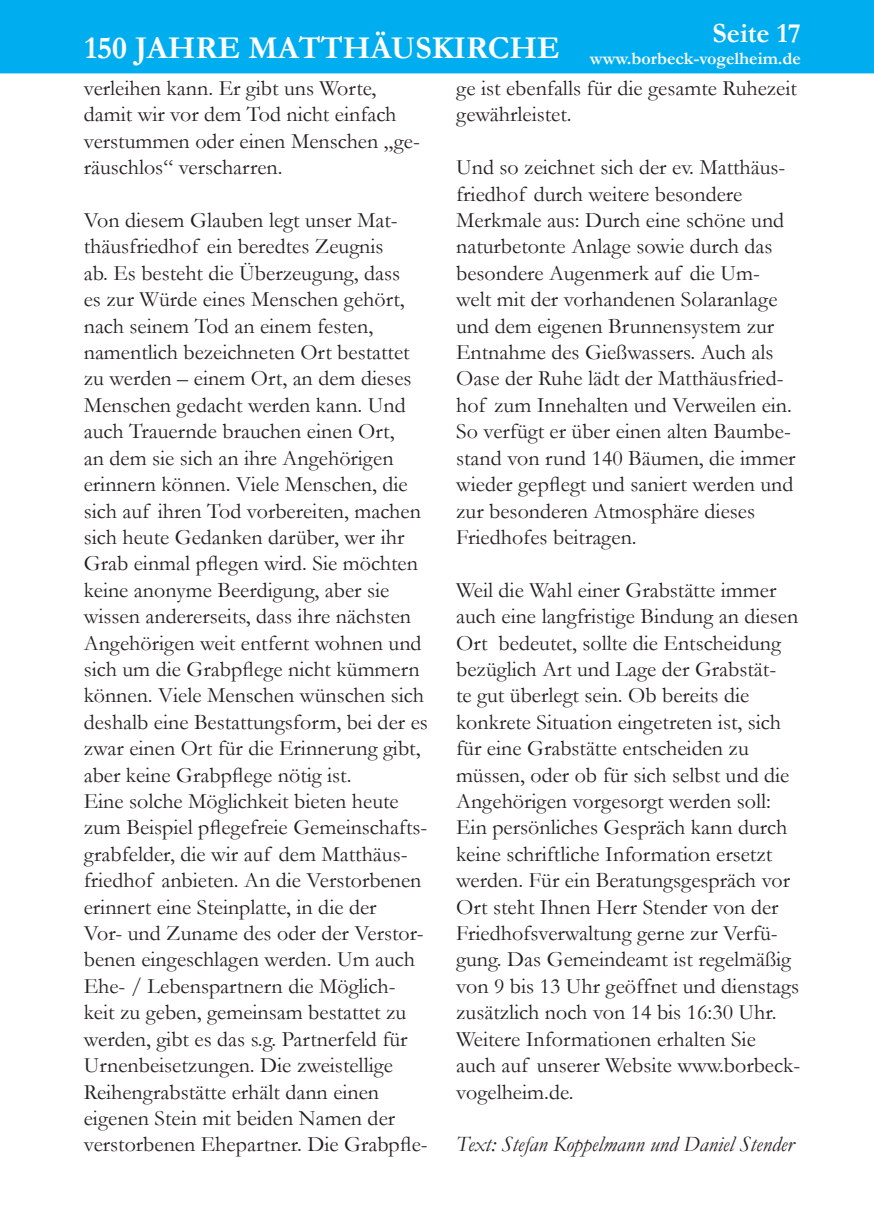
<style>
.page{position:relative;width:874px;height:1225px;background:#fff}
.page>*{position:absolute;margin:0;border:0;box-sizing:border-box;transform-origin:0 0}
.t1{font:700 28px "Garamond";color:#fff}
.t2{font:22px/26.4px "Garamond";color:#231f20}
.t3{font:italic 22px "Garamond";color:#231f20}
.t4{font:700 18px "Garamond";color:#fff}
</style>
<div class="page">
<div style="left:0;top:0;width:873px;height:73px;background:#00aeef"></div>
<p class="t1" style="left:712px;top:14px;width:90px">Seite 17</p>
<p class="t4" style="left:84px;top:46px;width:717px"><sup>150</sup> <sup>JAHRE</sup> <sup>MATTHÄUSKIRCHE</sup> www.borbeck-vogelheim.de</p>
<p class="t2" style="left:84px;top:74px;width:337px">verleihen kann. Er gibt uns Worte, damit wir vor dem Tod nicht einfach verstummen oder einen Menschen „ge&shy;räuschlos“ verscharren.</p>
<p class="t2" style="left:84px;top:206px;width:345px">Von diesem Glauben legt unser Mat&shy;thäusfriedhof ein beredtes Zeugnis<br>ab. Es besteht die Überzeugung, dass<br>es zur Würde eines Menschen gehört, nach seinem Tod an einem festen, namentlich bezeichneten Ort bestattet zu werden – einem Ort, an dem dieses Menschen gedacht werden kann. Und auch Trauernde brauchen einen Ort,<br>an dem sie sich an ihre Angehörigen erinnern können. Viele Menschen, die sich auf ihren Tod vorbereiten, machen sich heute Gedanken darüber, wer ihr Grab einmal pflegen wird. Sie möchten keine anonyme Beerdigung, aber sie wissen andererseits, dass ihre nächsten Angehörigen weit entfernt wohnen und sich um die Grabpflege nicht kümmern können. Viele Menschen wünschen sich deshalb eine Bestattungsform, bei der es zwar einen Ort für die Erinnerung gibt, aber keine Grabpflege nötig ist.<br>Eine solche Möglichkeit bieten heute zum Beispiel pflegefreie Gemeinschafts&shy;grabfelder, die wir auf dem Matthäus&shy;friedhof anbieten. An die Verstorbenen erinnert eine Steinplatte, in die der<br>Vor- und Zuname des oder der Verstor&shy;benen eingeschlagen werden. Um auch Ehe- / Lebenspartnern die Möglich&shy;keit zu geben, gemeinsam bestattet zu werden, gibt es das s.g. Partnerfeld für Urnenbeisetzungen. Die zweistellige Reihengrabstätte erhält dann einen eigenen Stein mit beiden Namen der verstorbenen Ehepartner. Die Grabpfle-</p>
<p class="t2" style="left:456px;top:74px;width:342px">ge ist ebenfalls für die gesamte Ruhezeit gewährleistet.</p>
<p class="t2" style="left:456px;top:153px;width:341px">Und so zeichnet sich der ev. Matthäus&shy;friedhof durch weitere besondere Merkmale aus: Durch eine schöne und naturbetonte Anlage sowie durch das besondere Augenmerk auf die Um&shy;welt mit der vorhandenen Solaranlage und dem eigenen Brunnensystem zur Entnahme des Gießwassers. Auch als Oase der Ruhe lädt der Matthäusfried&shy;hof zum Innehalten und Verweilen ein.<br>So verfügt er über einen alten Baumbe&shy;stand von rund 140 Bäumen, die immer wieder gepflegt und saniert werden und zur besonderen Atmosphäre dieses Friedhofes beitragen.</p>
<p class="t2" style="left:456px;top:576px;width:345px">Weil die Wahl einer Grabstätte immer auch eine langfristige Bindung an diesen Ort bedeutet, sollte die Entscheidung bezüglich Art und Lage der Grabstät-<br>te gut überlegt sein. Ob bereits die konkrete Situation eingetreten ist, sich für eine Grabstätte entscheiden zu müssen, oder ob für sich selbst und die Angehörigen vorgesorgt werden soll:<br>Ein persönliches Gespräch kann durch keine schriftliche Information ersetzt werden. Für ein Beratungsgespräch vor Ort steht Ihnen Herr Stender von der Friedhofsverwaltung gerne zur Verfü&shy;gung. Das Gemeindeamt ist regelmäßig von 9 bis 13 Uhr geöffnet und dienstags zusätzlich noch von 14 bis 16:30 Uhr.<br>Weitere Informationen erhalten Sie auch auf unserer Website www.borbeck&shy;vogelheim.de.</p>
<p class="t3" style="left:456px;top:1129px;width:339px">Text: Stefan Koppelmann und Daniel Stender</p>
</div>
